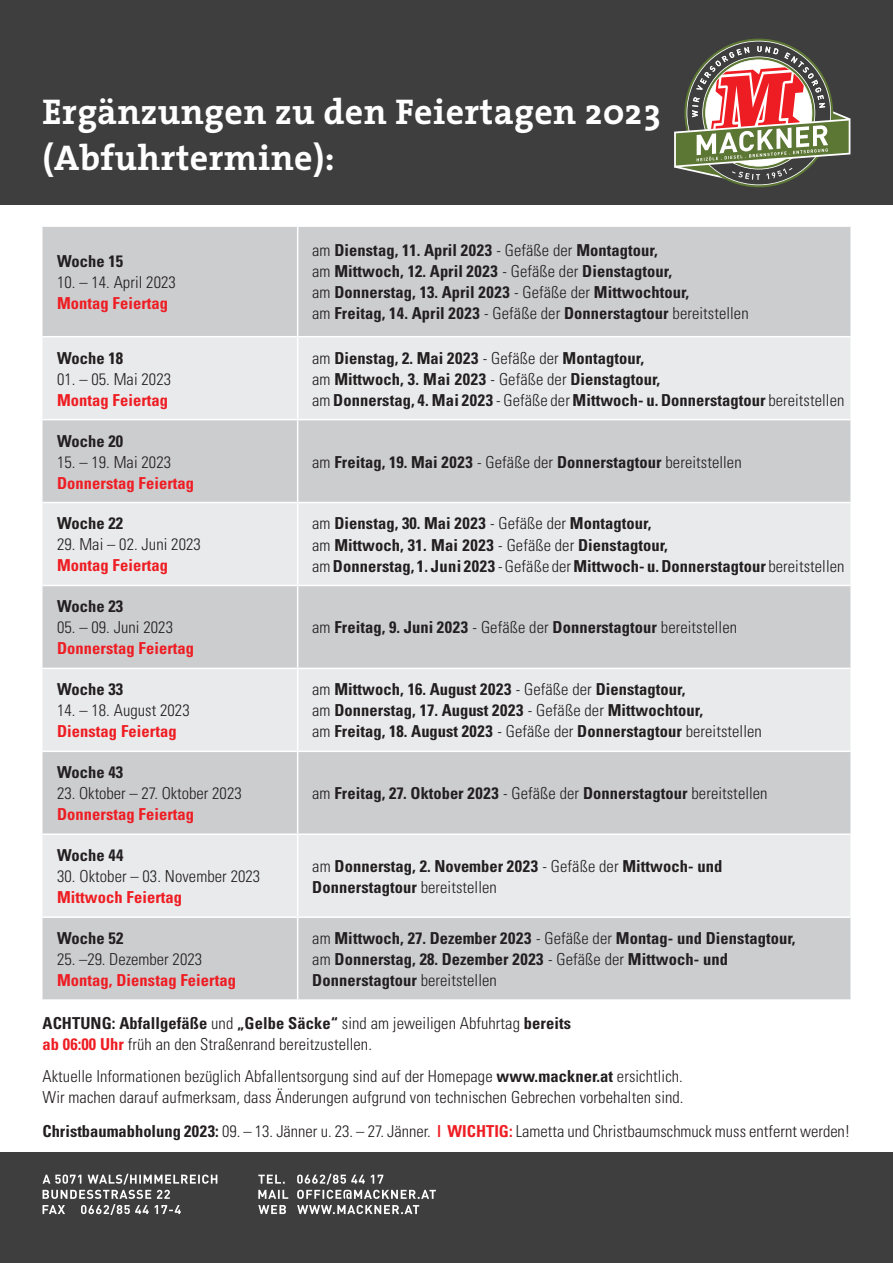
<style>
.page{position:relative;width:893px;height:1263px;background:#fff}
.page>*{position:absolute;margin:0;border:0;box-sizing:border-box;transform-origin:0 0}
.t1{font:700 36px/45.8px "The Serif";letter-spacing:.01em;color:#fff}
.t2{font:700 condensed 16.5px/21px "Univers";letter-spacing:.005em;color:#231f20}
.t3{font:300 condensed 16.5px/21px "Univers";letter-spacing:.005em;color:#231f20}
.t4{font:700 condensed 16.5px "Univers";letter-spacing:.005em;color:#ee1d23}
.s1{font-weight:300}
.s2{font-weight:700}
.s3{font-weight:700;color:#ee1d23}
</style>
<div class="page">
<div style="left:0;top:0;width:893px;height:204px;background:#3e3e3f"></div>
<svg style="left:674px;top:38px;width:176px;height:150px"></svg>
<div style="left:43px;top:227px;width:807px;height:772px;background:#cccdcf"></div>
<svg style="left:43px;top:337px;width:807px;height:579px;fill:#e9eaeb"></svg>
<hr style="left:297px;top:227px;width:1px;height:109px;background:#fff">
<hr style="left:43px;top:336px;width:255px;height:1px;background:#fff">
<hr style="left:298px;top:336px;width:552px;height:1px;background:#fff">
<hr style="left:297px;top:337px;width:1px;height:82px;background:#fff">
<hr style="left:43px;top:419px;width:255px;height:1px;background:#fff">
<hr style="left:298px;top:419px;width:552px;height:1px;background:#fff">
<hr style="left:297px;top:420px;width:1px;height:82px;background:#fff">
<hr style="left:43px;top:502px;width:255px;height:1px;background:#fff">
<hr style="left:298px;top:502px;width:552px;height:1px;background:#fff">
<hr style="left:297px;top:503px;width:1px;height:82px;background:#fff">
<hr style="left:43px;top:585px;width:255px;height:1px;background:#fff">
<hr style="left:298px;top:585px;width:552px;height:1px;background:#fff">
<hr style="left:297px;top:586px;width:1px;height:82px;background:#fff">
<hr style="left:43px;top:668px;width:255px;height:1px;background:#fff">
<hr style="left:298px;top:668px;width:552px;height:1px;background:#fff">
<hr style="left:297px;top:669px;width:1px;height:81px;background:#fff">
<hr style="left:43px;top:750px;width:255px;height:2px;background:#fff">
<hr style="left:298px;top:750px;width:552px;height:2px;background:#fff">
<hr style="left:297px;top:752px;width:1px;height:81px;background:#fff">
<hr style="left:43px;top:833px;width:255px;height:2px;background:#fff">
<hr style="left:298px;top:833px;width:552px;height:2px;background:#fff">
<hr style="left:297px;top:835px;width:1px;height:81px;background:#fff">
<hr style="left:43px;top:916px;width:255px;height:2px;background:#fff">
<hr style="left:298px;top:916px;width:552px;height:2px;background:#fff">
<hr style="left:297px;top:918px;width:1px;height:81px;background:#fff">
<div style="left:0;top:1152px;width:893px;height:111px;background:#3e3e3f"></div>
<svg style="left:43px;top:1190px;width:138px;height:25px"></svg>
<svg style="left:43px;top:1174px;width:174px;height:10px"></svg>
<svg style="left:297px;top:1205px;width:122px;height:9px"></svg>
<svg style="left:258px;top:1205px;width:28px;height:9px"></svg>
<svg style="left:297px;top:1190px;width:139px;height:9px"></svg>
<svg style="left:258px;top:1190px;width:30px;height:9px"></svg>
<svg style="left:297px;top:1174px;width:86px;height:10px"></svg>
<svg style="left:258px;top:1174px;width:27px;height:9px"></svg>
<h1 class="t1" style="left:43px;top:88px;width:620px">Ergänzungen zu den Feiertagen 2023 (Abfuhrtermine):</h1>
<p class="t2" style="left:57px;top:250px;width:68px">Woche 15</p>
<p class="t3" style="left:57px;top:271px;width:120px">10. – 14. April 2023</p>
<p class="t4" style="left:57px;top:293px;width:113px">Montag Feiertag</p>
<p class="t2" style="left:57px;top:347px;width:68px">Woche 18</p>
<p class="t3" style="left:57px;top:368px;width:116px">01. – 05. Mai 2023</p>
<p class="t4" style="left:57px;top:390px;width:113px">Montag Feiertag</p>
<p class="t2" style="left:57px;top:430px;width:68px">Woche 20</p>
<p class="t3" style="left:57px;top:451px;width:116px">15. – 19. Mai 2023</p>
<p class="t4" style="left:57px;top:472px;width:139px">Donnerstag Feiertag</p>
<p class="t2" style="left:57px;top:513px;width:68px">Woche 22</p>
<p class="t3" style="left:57px;top:534px;width:145px">29. Mai – 02. Juni 2023</p>
<p class="t4" style="left:57px;top:555px;width:113px">Montag Feiertag</p>
<p class="t2" style="left:57px;top:596px;width:68px">Woche 23</p>
<p class="t3" style="left:57px;top:617px;width:117px">05. – 09. Juni 2023</p>
<p class="t4" style="left:57px;top:638px;width:139px">Donnerstag Feiertag</p>
<p class="t2" style="left:57px;top:679px;width:68px">Woche 33</p>
<p class="t3" style="left:57px;top:700px;width:134px">14. – 18. August 2023</p>
<p class="t4" style="left:57px;top:721px;width:121px">Dienstag Feiertag</p>
<p class="t2" style="left:57px;top:762px;width:68px">Woche 43</p>
<p class="t3" style="left:57px;top:783px;width:186px">23. Oktober – 27. Oktober 2023</p>
<p class="t4" style="left:57px;top:804px;width:139px">Donnerstag Feiertag</p>
<p class="t2" style="left:57px;top:844px;width:68px">Woche 44</p>
<p class="t3" style="left:57px;top:866px;width:205px">30. Oktober – 03. November 2023</p>
<p class="t4" style="left:57px;top:887px;width:127px">Mittwoch Feiertag</p>
<p class="t2" style="left:312px;top:240px;width:438px"><span class="s1">am</span> Dienstag, 11. April 2023 <span class="s1">- Gefäße der</span> Montagtour,<br><span class="s1">am</span> Mittwoch, 12. April 2023 <span class="s1">- Gefäße der</span> Dienstagtour,<br><span class="s1">am</span> Donnerstag, 13. April 2023 <span class="s1">- Gefäße der</span> Mittwochtour,<br><span class="s1">am</span> Freitag, 14. April 2023 <span class="s1">- Gefäße der</span> Donnerstagtour <span class="s1">bereitstellen</span></p>
<p class="t2" style="left:312px;top:347px;width:534px"><span class="s1">am</span> Dienstag, 2. Mai 2023 <span class="s1">- Gefäße der</span> Montagtour,<br><span class="s1">am</span> Mittwoch, 3. Mai 2023 <span class="s1">- Gefäße der</span> Dienstagtour,<br><span class="s1">am</span> Donnerstag, 4. Mai 2023 <span class="s1">- Gefäße der</span> Mittwoch- u. Donnerstagtour <span class="s1">bereitstellen</span></p>
<p class="t2" style="left:312px;top:451px;width:431px"><span class="s1">am</span> Freitag, 19. Mai 2023 <span class="s1">- Gefäße der</span> Donnerstagtour <span class="s1">bereitstellen</span></p>
<p class="t2" style="left:312px;top:513px;width:534px"><span class="s1">am</span> Dienstag, 30. Mai 2023 <span class="s1">- Gefäße der</span> Montagtour,<br><span class="s1">am</span> Mittwoch, 31. Mai 2023 <span class="s1">- Gefäße der</span> Dienstagtour,<br><span class="s1">am</span> Donnerstag, 1. Juni 2023 <span class="s1">- Gefäße der</span> Mittwoch- u. Donnerstagtour <span class="s1">bereitstellen</span></p>
<p class="t2" style="left:312px;top:617px;width:426px"><span class="s1">am</span> Freitag, 9. Juni 2023 <span class="s1">- Gefäße der</span> Donnerstagtour <span class="s1">bereitstellen</span></p>
<p class="t2" style="left:312px;top:679px;width:451px"><span class="s1">am</span> Mittwoch, 16. August 2023 <span class="s1">- Gefäße der</span> Dienstagtour,<br><span class="s1">am</span> Donnerstag, 17. August 2023 <span class="s1">- Gefäße der</span> Mittwochtour,<br><span class="s1">am</span> Freitag, 18. August 2023 <span class="s1">- Gefäße der</span> Donnerstagtour <span class="s1">bereitstellen</span></p>
<p class="t2" style="left:312px;top:783px;width:457px"><span class="s1">am</span> Freitag, 27. Oktober 2023 <span class="s1">- Gefäße der</span> Donnerstagtour <span class="s1">bereitstellen</span></p>
<p class="t2" style="left:312px;top:855px;width:412px"><span class="s1">am</span> Donnerstag, 2. November 2023 <span class="s1">- Gefäße der</span> Mittwoch- und<br>Donnerstagtour <span class="s1">bereitstellen</span></p>
<p class="t2" style="left:312px;top:927px;width:485px"><span class="s1">am</span> Mittwoch, 27. Dezember 2023 <span class="s1">- Gefäße der</span> Montag- und Dienstagtour, <span class="s1">am</span> Donnerstag, 28. Dezember 2023 <span class="s1">- Gefäße der</span> Mittwoch- und<br>Donnerstagtour <span class="s1">bereitstellen</span></p>
<p class="t3" style="left:43px;top:1013px;width:530px"><span class="s2">ACHTUNG: Abfallgefäße</span> und <span class="s2">„Gelbe Säcke“</span> sind am jeweiligen Abfuhrtag <span class="s2">bereits </span><span class="s3">ab 06:00 Uhr</span> früh an den Straßenrand bereitzustellen.</p>
<p class="t3" style="left:43px;top:1065px;width:643px">Aktuelle Informationen bezüglich Abfallentsorgung sind auf der Homepage <span class="s2">www.mackner.at</span> ersichtlich.<br>Wir machen darauf aufmerksam, dass Änderungen aufgrund von technischen Gebrechen vorbehalten sind.</p>
<p class="t3" style="left:43px;top:1120px;width:809px"><span class="s2">Christbaumabholung 2023:</span> 09. – 13. Jänner u. 23. – 27. Jänner. <span class="s3">| WICHTIG:</span> Lametta und Christbaumschmuck muss entfernt werden!</p>
<p class="t2" style="left:57px;top:927px;width:68px">Woche 52</p>
<p class="t3" style="left:57px;top:948px;width:147px">25. –29. Dezember 2023</p>
<p class="t4" style="left:57px;top:970px;width:180px">Montag, Dienstag Feiertag</p>
</div>
